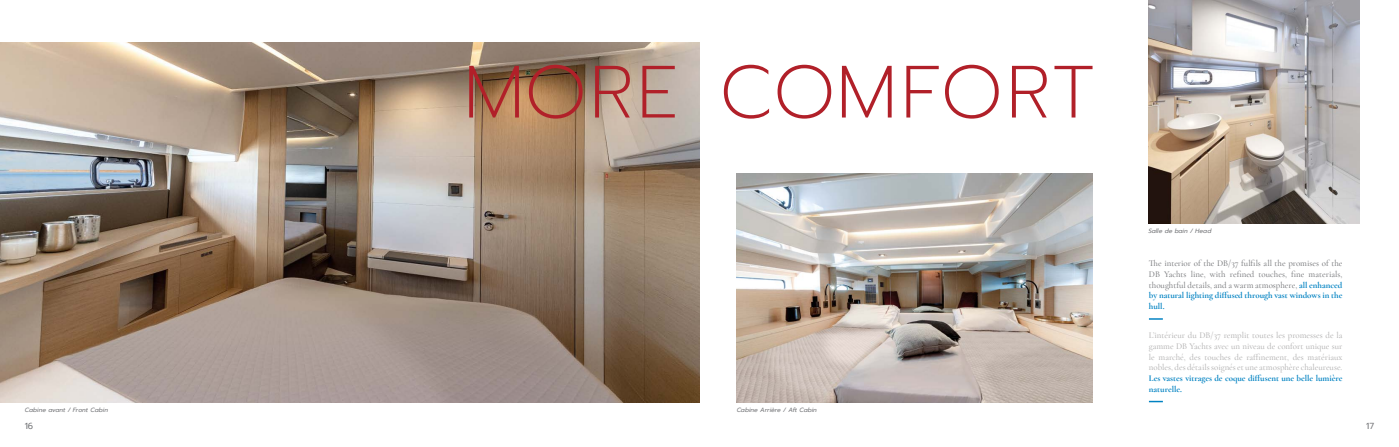
<style>
.page{position:relative;width:1399px;height:447px;background:#fff}
.page>*{position:absolute;margin:0;border:0;box-sizing:border-box;transform-origin:0 0}
.t1{font:200 73.85px "Prompt";letter-spacing:.015em;color:#b12029}
.t2{font:500 8.84px/10.8px "Cormorant Garamond";color:#76777a;text-align:justify}
.t3{font:500 8.84px/10.7px "Cormorant Garamond";color:#b2b1b1;text-align:justify}
.t4{font:700 8.84px/10.6px "Cormorant Garamond";color:#0082c2}
.t5{font:8.75px "Prompt";color:#76777a}
.t6{font:italic 6.12px "Prompt";color:#76777a}
.s1{font-weight:700;color:#0082c2}
</style>
<div class="page">
<img style="left:1148px;top:0;width:211px;height:223px">
<img style="left:737px;top:174px;width:356px;height:228px">
<img style="left:0;top:42px;width:699px;height:360px">
<svg style="left:1149px;top:318px;width:14px;height:1px"></svg>
<svg style="left:1149px;top:400px;width:14px;height:2px"></svg>
<h1 class="t1" style="left:464px;top:37px;width:633px">MORE COMFORT</h1>
<p class="t6" style="left:25px;top:405px;width:85px">Cabine avant / Front Cabin</p>
<p class="t6" style="left:737px;top:405px;width:82px">Cabine Arrière / Aft Cabin</p>
<p class="t6" style="left:1148px;top:226px;width:64px">Salle de bain / Head</p>
<p class="t2" style="left:1149px;top:257px;width:195px">The interior of the DB/37 fulfils all the promises of the DB Yachts line, with refined touches, fine materials, thoughtful details, and a warm atmosphere, <span class="s1">all enhanced by natural lighting diffused through vast windows in the hull.</span></p>
<p class="t3" style="left:1149px;top:330px;width:195px">L’intérieur du DB/37 remplit toutes les promesses de la gamme DB Yachts avec un niveau de confort unique sur le marché, des touches de raffinement, des matériaux nobles, des détails soignés et une atmosphère chaleureuse.</p>
<p class="t4" style="left:1149px;top:372px;width:195px">Les vastes vitrages de coque diffusent une belle lumière naturelle.</p>
<p class="t5" style="left:25px;top:419px;width:10px">16</p>
<p class="t5" style="left:1366px;top:419px;width:9px">17</p>
</div>
